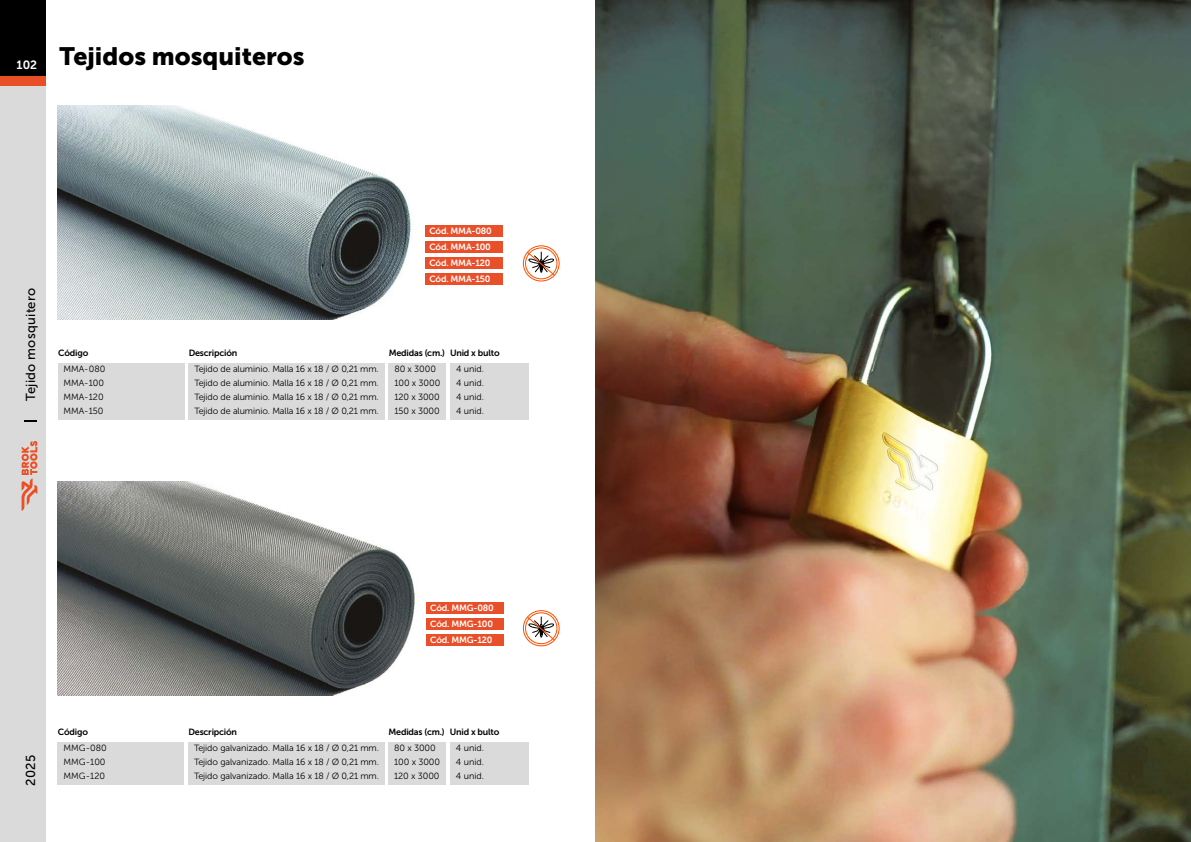
<style>
.page{position:relative;width:1191px;height:842px;background:#fff}
.page>*{position:absolute;margin:0;border:0;box-sizing:border-box;transform-origin:0 0}
.t1{font:25px "Museo Sans 900";color:#000}
.t2{font:13px "Museo Sans 500";letter-spacing:.02em;color:#000}
.t3{font:12px "Museo Sans 700";color:#fff}
.t4{font:9px/14px "Museo Sans 300";letter-spacing:-.01em;color:#000;text-align:justify}
.t5{font:9px "Museo Sans 700";letter-spacing:-.02em;color:#000}
.t6{font:9px "Museo Sans 700";letter-spacing:-.02em;color:#fff}
</style>
<div class="page">
<div style="left:0;top:0;width:45px;height:77px;background:#000"></div>
<div style="left:0;top:86px;width:45px;height:756px;background:#dadada"></div>
<div style="left:0;top:77px;width:45px;height:9px;background:#e94f27"></div>
<svg style="left:24px;top:420px;width:12px;height:2px"></svg>
<svg style="left:22px;top:441px;width:15px;height:70px"></svg>
<img style="left:57px;top:482px;width:358px;height:214px">
<img style="left:57px;top:105px;width:355px;height:214px">
<svg style="left:523px;top:246px;width:36px;height:35px"></svg>
<div style="left:523px;top:245px;width:36px;height:36px;border:1px solid #fe4e00;border-radius:50%"></div>
<svg style="left:525px;top:248px;width:32px;height:31px"></svg>
<div style="left:525px;top:248px;width:32px;height:31px;border:1px solid #fe4e00;border-radius:50%"></div>
<svg style="left:526px;top:251px;width:29px;height:25px"></svg>
<svg style="left:523px;top:611px;width:36px;height:35px"></svg>
<div style="left:523px;top:610px;width:36px;height:36px;border:1px solid #fe4e00;border-radius:50%"></div>
<svg style="left:525px;top:613px;width:32px;height:31px"></svg>
<div style="left:525px;top:612px;width:32px;height:32px;border:1px solid #fe4e00;border-radius:50%"></div>
<svg style="left:526px;top:616px;width:29px;height:25px"></svg>
<div style="left:425px;top:225px;width:78px;height:12px;background:#e94f29"></div>
<div style="left:426px;top:602px;width:78px;height:12px;background:#e94f29"></div>
<div style="left:425px;top:241px;width:78px;height:12px;background:#e94f29"></div>
<div style="left:426px;top:618px;width:78px;height:12px;background:#e94f29"></div>
<div style="left:425px;top:257px;width:78px;height:12px;background:#e94f29"></div>
<div style="left:426px;top:634px;width:78px;height:12px;background:#e94f29"></div>
<div style="left:425px;top:273px;width:78px;height:12px;background:#e94f29"></div>
<div style="left:189px;top:363px;width:196px;height:57px;background:#dadada"></div>
<div style="left:188px;top:742px;width:196px;height:43px;background:#dadada"></div>
<div style="left:389px;top:363px;width:57px;height:57px;background:#dadada"></div>
<div style="left:388px;top:742px;width:58px;height:43px;background:#dadada"></div>
<div style="left:450px;top:363px;width:78px;height:57px;background:#dadada"></div>
<div style="left:450px;top:742px;width:78px;height:43px;background:#dadada"></div>
<div style="left:58px;top:363px;width:126px;height:57px;background:#dadada"></div>
<div style="left:58px;top:742px;width:126px;height:43px;background:#dadada"></div>
<img style="left:595px;top:0;width:596px;height:842px">
<h3 class="t3" style="left:17px;top:58px;width:22px">102</h3>
<h1 class="t1" style="left:59px;top:42px;width:247px">Tejidos mosquiteros</h1>
<h2 class="t2" style="left:24px;top:401px;width:115px;rotate:-90deg">Tejido mosquitero</h2>
<p class="t5" style="left:58px;top:348px;width:32px">Código</p>
<p class="t4" style="left:64px;top:362px;width:43px;text-align:left">MMA-080<br>MMA-100<br>MMA-120<br>MMA-150</p>
<p class="t6" style="left:429px;top:226px;width:64px">Cód. MMA-080</p>
<p class="t6" style="left:429px;top:242px;width:63px">Cód. MMA-100</p>
<p class="t6" style="left:429px;top:258px;width:63px">Cód. MMA-120</p>
<p class="t6" style="left:429px;top:274px;width:63px">Cód. MMA-150</p>
<p class="t5" style="left:189px;top:348px;width:50px">Descripción</p>
<p class="t4" style="left:194px;top:362px;width:186px">Tejido de aluminio. Malla 16 x 18 / Ø 0,21 mm.<br>Tejido de aluminio. Malla 16 x 18 / Ø 0,21 mm.<br>Tejido de aluminio. Malla 16 x 18 / Ø 0,21 mm.<br>Tejido de aluminio. Malla 16 x 18 / Ø 0,21 mm.</p>
<p class="t5" style="left:389px;top:348px;width:58px">Medidas (cm.)</p>
<p class="t5" style="left:450px;top:348px;width:51px">Unid x bulto</p>
<p class="t4" style="left:394px;top:362px;width:47px;text-align:left">80 x 3000<br>100 x 3000<br>120 x 3000<br>150 x 3000</p>
<p class="t4" style="left:456px;top:362px;width:30px">4 unid.<br>4 unid.<br>4 unid.<br>4 unid.</p>
<h2 class="t2" style="left:24px;top:786px;width:33px;rotate:-90deg">2025</h2>
<p class="t5" style="left:58px;top:727px;width:32px">Código</p>
<p class="t4" style="left:64px;top:741px;width:45px;text-align:left">MMG-080<br>MMG-100<br>MMG-120</p>
<p class="t6" style="left:430px;top:603px;width:65px">Cód. MMG-080</p>
<p class="t6" style="left:430px;top:619px;width:64px">Cód. MMG-100</p>
<p class="t6" style="left:430px;top:635px;width:64px">Cód. MMG-120</p>
<p class="t5" style="left:188px;top:727px;width:50px">Descripción</p>
<p class="t4" style="left:194px;top:741px;width:186px">Tejido galvanizado. Malla 16 x 18 / Ø 0,21 mm.<br>Tejido galvanizado. Malla 16 x 18 / Ø 0,21 mm.<br>Tejido galvanizado. Malla 16 x 18 / Ø 0,21 mm.</p>
<p class="t5" style="left:388px;top:727px;width:58px">Medidas (cm.)</p>
<p class="t5" style="left:450px;top:727px;width:51px">Unid x bulto</p>
<p class="t4" style="left:394px;top:741px;width:47px;text-align:left">80 x 3000<br>100 x 3000<br>120 x 3000</p>
<p class="t4" style="left:456px;top:741px;width:30px">4 unid.<br>4 unid.<br>4 unid.</p>
</div>
